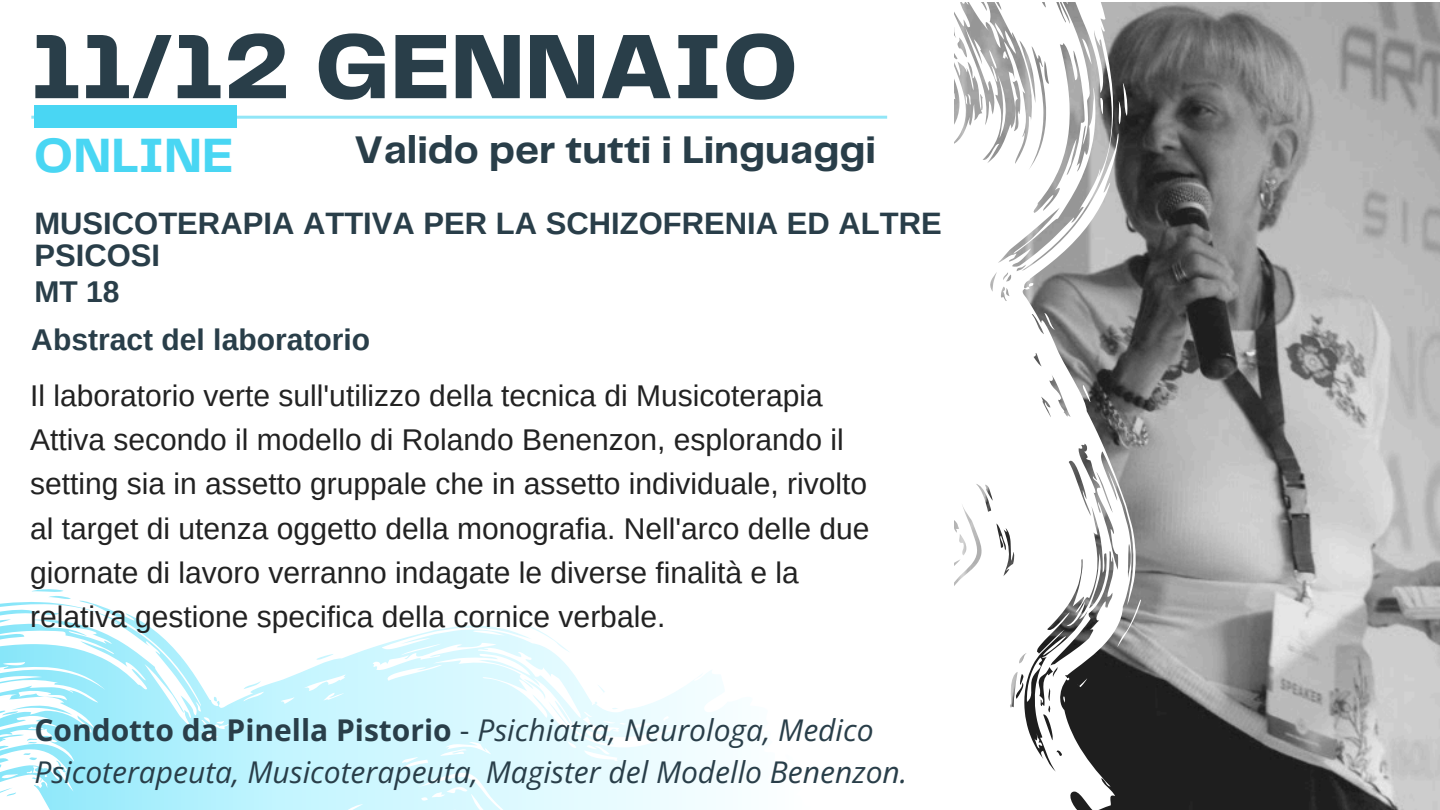
<style>
.page{position:relative;width:1440px;height:810px;background:#fff}
.page>*{position:absolute;margin:0;border:0;box-sizing:border-box;transform-origin:0 0}
.t1{font:800 95px "Telegraf";color:#293e49}
.t2{font:700 50px "Telegraf";color:#49d6f3}
.t3{font:700 40px "Telegraf";color:#293e49}
.t4{font:700 31px/31.5px "Arimo";color:#293e49}
.t5{font:700 30.1px "Arimo";color:#293e49}
.t6{font:30px/44.2px "Arimo";color:#222}
.t7{font:italic 30px/42px "Open Sans";color:#293e49}
.s1{font-weight:700;font-style:normal}
.s2{font-style:normal}
</style>
<div class="page">
<img style="left:1209px;top:3px;width:231px;height:807px">
<svg style="left:756px;top:2px;width:453px;height:808px"></svg>
<hr style="left:31px;top:116px;width:856px;height:3px;background:#49d6f3">
<div style="left:34px;top:105px;width:202px;height:23px;background:#49d6f3"></div>
<svg style="left:0;top:589px;width:811px;height:221px"></svg>
<p class="t1" style="left:30px;top:26px;width:769px">11/12 GENNAIO</p>
<p class="t2" style="left:34px;top:134px;width:201px">ONLINE</p>
<p class="t3" style="left:354px;top:132px;width:523px">Valido per tutti i Linguaggi</p>
<h5 class="t4" style="left:34px;top:208px;width:909px">MUSICOTERAPIA ATTIVA PER LA SCHIZOFRENIA ED ALTRE<br>PSICOSI</h5>
<p class="t5" style="left:34px;top:275px;width:87px">MT 18</p>
<p class="t5" style="left:31px;top:322px;width:340px">Abstract del laboratorio</p>
<h2 class="t6" style="left:30px;top:373px;width:841px">Il laboratorio verte sull'utilizzo della tecnica di Musicoterapia Attiva secondo il modello di Rolando Benenzon, esplorando il setting sia in assetto gruppale che in assetto individuale, rivolto al target di utenza oggetto della monografia. Nell'arco delle due giornate di lavoro verranno indagate le diverse finalità e la relativa gestione specifica della cornice verbale.</h2>
<h3 class="t7" style="left:34px;top:708px;width:874px"><span class="s1">Condotto da Pinella Pistorio</span> <span class="s2">-</span> Psichiatra, Neurologa, Medico<br>Psicoterapeuta, Musicoterapeuta, Magister del Modello Benenzon.</h3>
</div>
